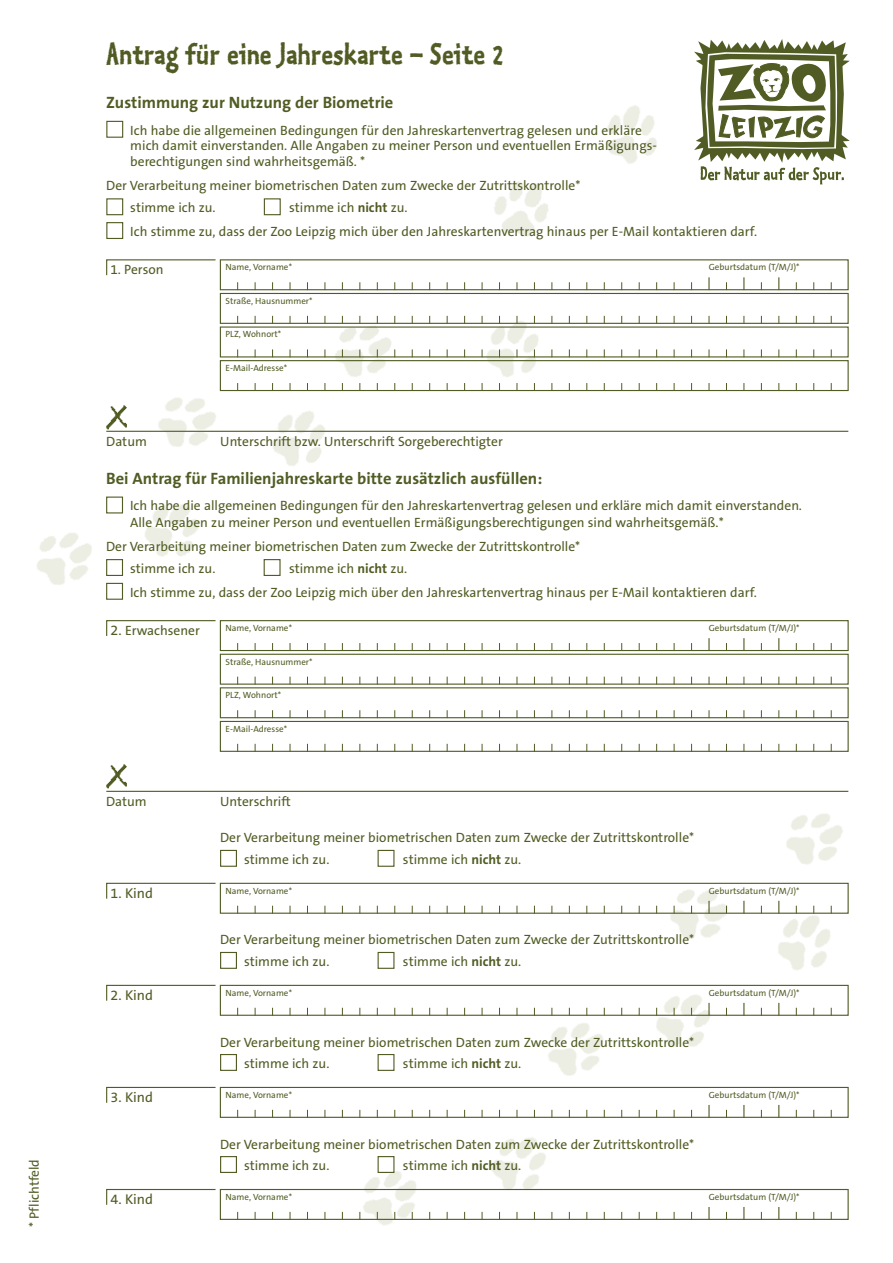
<style>
.page{position:relative;width:893px;height:1263px;background:#fff}
.page>*{position:absolute;margin:0;border:0;box-sizing:border-box;transform-origin:0 0}
.t1{font:33px "Kosmik Bold Two";letter-spacing:.005em;color:#505c23}
.t2{font:700 16.5px "The Sans B W7";color:#505c23}
.t3{font:14.25px "The Sans B W5 Plain";color:#505c23}
.t4{font:13.5px/21.5px "The Sans B W5 Plain";color:#505c23}
.t5{font:9px "The Sans B W5 Plain";color:#505c23}
.s1{font-family:"The Sans B W7";font-weight:700}
.s2{font-size:14.25px}
</style>
<div class="page">
<img style="left:494px;top:181px;width:55px;height:56px">
<img style="left:466px;top:315px;width:90px;height:77px">
<img style="left:37px;top:533px;width:73px;height:52px">
<img style="left:110px;top:497px;width:89px;height:86px">
<img style="left:134px;top:378px;width:100px;height:69px">
<img style="left:311px;top:315px;width:105px;height:77px">
<img style="left:237px;top:387px;width:106px;height:79px">
<img style="left:607px;top:105px;width:50px;height:59px">
<img style="left:340px;top:1156px;width:95px;height:69px">
<img style="left:531px;top:1007px;width:88px;height:80px">
<img style="left:635px;top:984px;width:93px;height:63px">
<img style="left:653px;top:882px;width:89px;height:57px">
<img style="left:768px;top:813px;width:81px;height:70px">
<img style="left:757px;top:900px;width:92px;height:85px">
<img style="left:471px;top:1115px;width:91px;height:74px">
<div style="left:106px;top:121px;width:17px;height:17px;border:1px solid #505c23"></div>
<div style="left:106px;top:198px;width:17px;height:17px;border:1px solid #505c23"></div>
<div style="left:264px;top:198px;width:17px;height:17px;border:1px solid #505c23"></div>
<div style="left:106px;top:222px;width:17px;height:17px;border:1px solid #505c23"></div>
<div style="left:220px;top:293px;width:629px;height:31px;border:1px solid #505c23"></div>
<div style="left:220px;top:360px;width:629px;height:31px;border:1px solid #505c23"></div>
<div style="left:220px;top:259px;width:629px;height:31px;border:1px solid #505c23"></div>
<svg style="left:708px;top:277px;width:2px;height:13px"></svg>
<svg style="left:743px;top:277px;width:1px;height:13px"></svg>
<svg style="left:778px;top:277px;width:1px;height:13px"></svg>
<svg style="left:106px;top:259px;width:110px;height:17px"></svg>
<div style="left:220px;top:654px;width:629px;height:31px;border:1px solid #505c23"></div>
<div style="left:220px;top:687px;width:629px;height:31px;border:1px solid #505c23"></div>
<div style="left:220px;top:721px;width:629px;height:31px;border:1px solid #505c23"></div>
<div style="left:220px;top:620px;width:629px;height:31px;border:1px solid #505c23"></div>
<svg style="left:708px;top:638px;width:2px;height:13px"></svg>
<svg style="left:743px;top:638px;width:1px;height:13px"></svg>
<svg style="left:778px;top:638px;width:1px;height:13px"></svg>
<svg style="left:106px;top:620px;width:110px;height:16px"></svg>
<img style="left:106px;top:405px;width:27px;height:26px">
<img style="left:106px;top:764px;width:27px;height:27px">
<div style="left:106px;top:496px;width:17px;height:17px;border:1px solid #505c23"></div>
<div style="left:106px;top:559px;width:17px;height:17px;border:1px solid #505c23"></div>
<div style="left:264px;top:559px;width:17px;height:17px;border:1px solid #505c23"></div>
<div style="left:106px;top:583px;width:17px;height:17px;border:1px solid #505c23"></div>
<div style="left:220px;top:850px;width:17px;height:17px;border:1px solid #505c23"></div>
<div style="left:378px;top:850px;width:16px;height:17px;border:1px solid #505c23"></div>
<div style="left:220px;top:883px;width:629px;height:31px;border:1px solid #505c23"></div>
<svg style="left:708px;top:901px;width:2px;height:12px"></svg>
<svg style="left:743px;top:901px;width:1px;height:12px"></svg>
<svg style="left:778px;top:901px;width:1px;height:12px"></svg>
<svg style="left:106px;top:882px;width:110px;height:17px"></svg>
<div style="left:220px;top:952px;width:17px;height:17px;border:1px solid #505c23"></div>
<div style="left:378px;top:952px;width:16px;height:17px;border:1px solid #505c23"></div>
<div style="left:220px;top:985px;width:629px;height:31px;border:1px solid #505c23"></div>
<svg style="left:708px;top:1003px;width:2px;height:13px"></svg>
<svg style="left:743px;top:1003px;width:1px;height:13px"></svg>
<svg style="left:778px;top:1003px;width:1px;height:13px"></svg>
<svg style="left:106px;top:984px;width:110px;height:17px"></svg>
<div style="left:220px;top:1054px;width:17px;height:17px;border:1px solid #505c23"></div>
<div style="left:378px;top:1054px;width:16px;height:17px;border:1px solid #505c23"></div>
<div style="left:220px;top:1087px;width:629px;height:31px;border:1px solid #505c23"></div>
<svg style="left:708px;top:1105px;width:2px;height:13px"></svg>
<svg style="left:743px;top:1105px;width:1px;height:13px"></svg>
<svg style="left:778px;top:1105px;width:1px;height:13px"></svg>
<svg style="left:106px;top:1086px;width:110px;height:17px"></svg>
<div style="left:220px;top:1156px;width:17px;height:17px;border:1px solid #505c23"></div>
<div style="left:378px;top:1156px;width:16px;height:17px;border:1px solid #505c23"></div>
<div style="left:220px;top:1189px;width:629px;height:31px;border:1px solid #505c23"></div>
<svg style="left:708px;top:1207px;width:2px;height:13px"></svg>
<svg style="left:743px;top:1207px;width:1px;height:13px"></svg>
<svg style="left:778px;top:1207px;width:1px;height:13px"></svg>
<svg style="left:106px;top:1188px;width:110px;height:17px"></svg>
<hr style="left:106px;top:431px;width:742px;height:1px;background:#505c23">
<hr style="left:106px;top:791px;width:742px;height:1px;background:#505c23">
<svg style="left:694px;top:39px;width:156px;height:141px"></svg>
<svg style="left:789px;top:167px;width:55px;height:17px"></svg>
<p class="t4" style="left:23px;top:1227px;width:70px;rotate:-90deg">* Pflichtfeld</p>
<h1 class="t1" style="left:106px;top:32px;width:399px">Antrag für eine Jahreskarte – Seite 2</h1>
<p class="t2" style="left:106px;top:92px;width:289px">Zustimmung zur Nutzung der Biometrie</p>
<p class="t4" style="left:130px;top:123px;width:528px;line-height:15px">Ich habe die allgemeinen Bedingungen für den Jahreskartenvertrag gelesen und erkläre mich damit einverstanden. Alle Angaben zu meiner Person und eventuellen Ermäßigungs-</p>
<p class="t4" style="left:106px;top:150px;width:476px;line-height:23.7px;text-indent:24px">berechtigungen sind wahrheitsgemäß. *<br>Der Verarbeitung meiner biometrischen Daten zum Zwecke der Zutrittskontrolle*</p>
<p class="t4" style="left:130px;top:197px;width:87px">stimme ich zu.</p>
<p class="t4" style="left:130px;top:196px;width:628px;line-height:23.7px;text-indent:159px">stimme ich <span class="s1">nicht</span> zu.<br>Ich stimme zu, dass der Zoo Leipzig mich über den Jahreskartenvertrag hinaus per E-Mail kontaktieren darf.</p>
<p class="t4" style="left:111px;top:259px;width:55px">1. Person</p>
<p class="t5" style="left:226px;top:261px;width:68px">Name, Vorname*</p>
<p class="t5" style="left:709px;top:261px;width:92px">Geburtsdatum (T/M/J)*</p>
<p class="t5" style="left:226px;top:295px;width:89px">Straße, Hausnummer*</p>
<p class="t5" style="left:226px;top:328px;width:57px">PLZ, Wohnort*</p>
<p class="t5" style="left:226px;top:362px;width:63px">E-Mail-Adresse*</p>
<p class="t4" style="left:106px;top:430px;width:42px">Datum</p>
<p class="t4" style="left:220px;top:430px;width:284px">Unterschrift bzw. Unterschrift Sorgeberechtigter</p>
<p class="t2" style="left:106px;top:468px;width:438px">Bei Antrag für Familienjahreskarte bitte zusätzlich ausfüllen:</p>
<p class="t4" style="left:130px;top:498px;width:673px;line-height:16.5px">Ich habe die allgemeinen Bedingungen für den Jahreskartenvertrag gelesen und erkläre mich damit einverstanden.<br>Alle Angaben zu meiner Person und eventuellen Ermäßigungsberechtigungen sind wahrheitsgemäß.*</p>
<p class="t4" style="left:130px;top:535px;width:452px;line-height:22.2px;text-indent:-24px">Der Verarbeitung meiner biometrischen Daten zum Zwecke der Zutrittskontrolle* stimme ich zu.</p>
<p class="t4" style="left:130px;top:557px;width:628px;line-height:23.7px;text-indent:159px">stimme ich <span class="s1">nicht</span> zu.<br>Ich stimme zu, dass der Zoo Leipzig mich über den Jahreskartenvertrag hinaus per E-Mail kontaktieren darf.</p>
<p class="t4" style="left:111px;top:620px;width:91px"><span class="s2">2.</span> Erwachsener</p>
<p class="t5" style="left:226px;top:622px;width:68px">Name, Vorname*</p>
<p class="t5" style="left:709px;top:622px;width:92px">Geburtsdatum (T/M/J)*</p>
<p class="t5" style="left:226px;top:656px;width:89px">Straße, Hausnummer*</p>
<p class="t5" style="left:226px;top:689px;width:57px">PLZ, Wohnort*</p>
<p class="t5" style="left:226px;top:723px;width:63px">E-Mail-Adresse*</p>
<p class="t4" style="left:106px;top:791px;width:42px">Datum</p>
<p class="t4" style="left:220px;top:791px;width:72px">Unterschrift</p>
<p class="t4" style="left:244px;top:827px;width:452px;text-indent:-24px">Der Verarbeitung meiner biometrischen Daten zum Zwecke der Zutrittskontrolle* stimme ich zu.</p>
<p class="t4" style="left:403px;top:848px;width:120px">stimme ich <span class="s1">nicht</span> zu.</p>
<p class="t3" style="left:111px;top:884px;width:44px">1. Kind</p>
<p class="t5" style="left:226px;top:885px;width:68px">Name, Vorname*</p>
<p class="t5" style="left:709px;top:885px;width:92px">Geburtsdatum (T/M/J)*</p>
<p class="t4" style="left:244px;top:929px;width:452px;text-indent:-24px">Der Verarbeitung meiner biometrischen Daten zum Zwecke der Zutrittskontrolle* stimme ich zu.</p>
<p class="t4" style="left:403px;top:951px;width:120px">stimme ich <span class="s1">nicht</span> zu.</p>
<p class="t3" style="left:111px;top:986px;width:44px">2. Kind</p>
<p class="t5" style="left:226px;top:987px;width:68px">Name, Vorname*</p>
<p class="t5" style="left:709px;top:987px;width:92px">Geburtsdatum (T/M/J)*</p>
<p class="t4" style="left:244px;top:1031px;width:452px;text-indent:-24px">Der Verarbeitung meiner biometrischen Daten zum Zwecke der Zutrittskontrolle* stimme ich zu.</p>
<p class="t4" style="left:403px;top:1053px;width:120px">stimme ich <span class="s1">nicht</span> zu.</p>
<p class="t3" style="left:111px;top:1088px;width:44px">3. Kind</p>
<p class="t5" style="left:226px;top:1089px;width:68px">Name, Vorname*</p>
<p class="t5" style="left:709px;top:1089px;width:92px">Geburtsdatum (T/M/J)*</p>
<p class="t4" style="left:244px;top:1133px;width:452px;text-indent:-24px">Der Verarbeitung meiner biometrischen Daten zum Zwecke der Zutrittskontrolle* stimme ich zu.</p>
<p class="t4" style="left:403px;top:1155px;width:120px">stimme ich <span class="s1">nicht</span> zu.</p>
<p class="t3" style="left:111px;top:1190px;width:44px">4. Kind</p>
<p class="t5" style="left:226px;top:1191px;width:68px">Name, Vorname*</p>
<p class="t5" style="left:709px;top:1191px;width:92px">Geburtsdatum (T/M/J)*</p>
</div>
